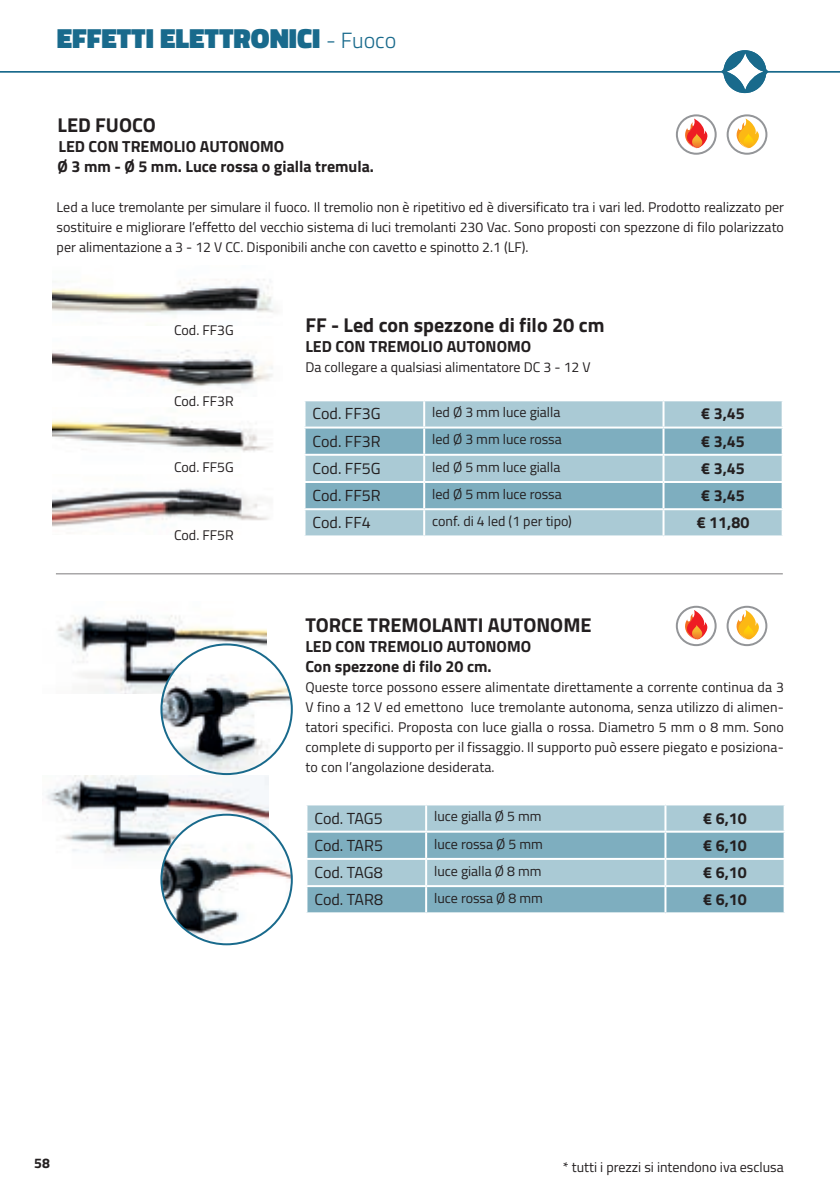
<style>
.page{position:relative;width:840px;height:1191px;background:#fff}
.page>*{position:absolute;margin:0;border:0;box-sizing:border-box;transform-origin:0 0}
.t1{font:900 28px "Titillium Web";color:#196a8c}
.t2{font:700 20px "Titillium Web";color:#231f20}
.t3{font:700 16px "Titillium Web";color:#231f20}
.t4{font:16px "Titillium Web";color:#231f20}
.t5{font:14px/20px "Titillium Web";color:#231f20;text-align:justify}
.t6{font:700 14px "Titillium Web";color:#231f20}
.s1{font-weight:300;font-size:22px}
</style>
<div class="page">
<svg style="left:0;top:50px;width:839px;height:43px"></svg>
<svg style="left:307px;top:805px;width:476px;height:107px"></svg>
<hr style="left:425px;top:805px;width:2px;height:25px;background:#fff">
<hr style="left:664px;top:805px;width:2px;height:25px;background:#fff">
<hr style="left:305px;top:830px;width:121px;height:2px;background:#fff">
<hr style="left:426px;top:830px;width:239px;height:2px;background:#fff">
<hr style="left:425px;top:832px;width:2px;height:26px;background:#fff">
<hr style="left:665px;top:830px;width:120px;height:2px;background:#fff">
<hr style="left:664px;top:832px;width:2px;height:26px;background:#fff">
<hr style="left:305px;top:858px;width:121px;height:2px;background:#fff">
<hr style="left:426px;top:858px;width:239px;height:2px;background:#fff">
<hr style="left:425px;top:860px;width:2px;height:25px;background:#fff">
<hr style="left:665px;top:858px;width:120px;height:2px;background:#fff">
<hr style="left:664px;top:860px;width:2px;height:25px;background:#fff">
<hr style="left:305px;top:885px;width:121px;height:2px;background:#fff">
<hr style="left:426px;top:885px;width:239px;height:2px;background:#fff">
<hr style="left:425px;top:887px;width:2px;height:25px;background:#fff">
<hr style="left:665px;top:885px;width:120px;height:2px;background:#fff">
<hr style="left:664px;top:887px;width:2px;height:25px;background:#fff">
<svg style="left:684px;top:610px;width:25px;height:30px"></svg>
<svg style="left:735px;top:610px;width:25px;height:30px"></svg>
<div style="left:675px;top:606px;width:41px;height:40px;border:2px solid #939598;border-radius:50%"></div>
<div style="left:726px;top:606px;width:41px;height:40px;border:2px solid #939598;border-radius:50%"></div>
<img style="left:57px;top:615px;width:209px;height:79px">
<img style="left:46px;top:775px;width:222px;height:86px">
<hr style="left:54px;top:571px;width:730px;height:4px;background:#231f20;opacity:.5">
<img style="left:161px;top:644px;width:130px;height:130px;border-radius:65px">
<img style="left:161px;top:814px;width:130px;height:130px;border-radius:65px">
<div style="left:305px;top:401px;width:476px;height:134px;background:#aacad5"></div>
<svg style="left:305px;top:428px;width:476px;height:80px"></svg>
<hr style="left:423px;top:401px;width:2px;height:25px;background:#fff">
<hr style="left:662px;top:401px;width:2px;height:25px;background:#fff">
<hr style="left:303px;top:426px;width:121px;height:2px;background:#fff">
<hr style="left:424px;top:426px;width:239px;height:2px;background:#fff">
<hr style="left:423px;top:428px;width:2px;height:26px;background:#fff">
<hr style="left:663px;top:426px;width:120px;height:2px;background:#fff">
<hr style="left:662px;top:428px;width:2px;height:26px;background:#fff">
<hr style="left:303px;top:454px;width:121px;height:2px;background:#fff">
<hr style="left:424px;top:454px;width:239px;height:2px;background:#fff">
<hr style="left:423px;top:456px;width:2px;height:25px;background:#fff">
<hr style="left:663px;top:454px;width:120px;height:2px;background:#fff">
<hr style="left:662px;top:456px;width:2px;height:25px;background:#fff">
<hr style="left:303px;top:481px;width:121px;height:2px;background:#fff">
<hr style="left:424px;top:481px;width:239px;height:2px;background:#fff">
<hr style="left:423px;top:483px;width:2px;height:25px;background:#fff">
<hr style="left:663px;top:481px;width:120px;height:2px;background:#fff">
<hr style="left:662px;top:483px;width:2px;height:25px;background:#fff">
<hr style="left:303px;top:508px;width:121px;height:2px;background:#fff">
<hr style="left:424px;top:508px;width:239px;height:2px;background:#fff">
<hr style="left:423px;top:510px;width:2px;height:25px;background:#fff">
<hr style="left:663px;top:508px;width:120px;height:2px;background:#fff">
<hr style="left:662px;top:510px;width:2px;height:25px;background:#fff">
<img style="left:52px;top:279px;width:225px;height:36px">
<img style="left:52px;top:350px;width:221px;height:41px">
<img style="left:52px;top:420px;width:220px;height:32px">
<img style="left:52px;top:488px;width:217px;height:39px">
<svg style="left:684px;top:118px;width:25px;height:30px"></svg>
<svg style="left:735px;top:118px;width:25px;height:30px"></svg>
<div style="left:675px;top:114px;width:41px;height:41px;border:2px solid #939598;border-radius:50%"></div>
<div style="left:726px;top:114px;width:41px;height:41px;border:2px solid #939598;border-radius:50%"></div>
<h1 class="t1" style="left:57px;top:18px;width:341px">EFFETTI ELETTRONICI <span class="s1">- Fuoco</span></h1>
<p class="t2" style="left:57px;top:110px;width:100px">LED FUOCO</p>
<p class="t3" style="left:58px;top:134px;width:227px">LED CON TREMOLIO AUTONOMO</p>
<p class="t3" style="left:57px;top:154px;width:318px">Ø 3 mm - Ø 5 mm. Luce rossa o gialla tremula.</p>
<p class="t5" style="left:57px;top:196px;width:728px">Led a luce tremolante per simulare il fuoco. Il tremolio non è ripetitivo ed è diversificato tra i vari led. Prodotto realizzato per sostituire e migliorare l’effetto del vecchio sistema di luci tremolanti 230 Vac. Sono proposti con spezzone di filo polarizzato per alimentazione a 3 - 12 V CC. Disponibili anche con cavetto e spinotto 2.1 (LF).</p>
<p class="t6" style="left:34px;top:1152px;width:17px">58</p>
<p class="t5" style="left:174px;top:320px;width:61px">Cod. FF3G</p>
<p class="t5" style="left:174px;top:390px;width:61px">Cod. FF3R</p>
<p class="t5" style="left:174px;top:457px;width:61px">Cod. FF5G</p>
<p class="t5" style="left:174px;top:524px;width:61px">Cod. FF5R</p>
<p class="t2" style="left:305px;top:310px;width:300px">FF - Led con spezzone di filo 20 cm</p>
<p class="t5" style="left:305px;top:356px;width:286px">Da collegare a qualsiasi alimentatore DC 3 - 12 V</p>
<p class="t3" style="left:305px;top:334px;width:227px">LED CON TREMOLIO AUTONOMO</p>
<p class="t4" style="left:312px;top:402px;width:70px">Cod. FF3G</p>
<p class="t5" style="left:432px;top:401px;width:130px">led Ø 3 mm luce gialla</p>
<p class="t3" style="left:701px;top:401px;width:45px">€ 3,45</p>
<p class="t4" style="left:312px;top:429px;width:70px">Cod. FF3R</p>
<p class="t5" style="left:432px;top:429px;width:131px">led Ø 3 mm luce rossa</p>
<p class="t3" style="left:701px;top:429px;width:45px">€ 3,45</p>
<p class="t4" style="left:312px;top:456px;width:70px">Cod. FF5G</p>
<p class="t5" style="left:432px;top:456px;width:130px">led Ø 5 mm luce gialla</p>
<p class="t3" style="left:701px;top:456px;width:45px">€ 3,45</p>
<p class="t4" style="left:312px;top:484px;width:70px">Cod. FF5R</p>
<p class="t5" style="left:432px;top:483px;width:131px">led Ø 5 mm luce rossa</p>
<p class="t3" style="left:701px;top:483px;width:45px">€ 3,45</p>
<p class="t4" style="left:312px;top:511px;width:60px">Cod. FF4</p>
<p class="t5" style="left:432px;top:510px;width:141px">conf. di 4 led (1 per tipo)</p>
<p class="t3" style="left:696px;top:510px;width:54px">€ 11,80</p>
<p class="t2" style="left:305px;top:610px;width:287px">TORCE TREMOLANTI AUTONOME</p>
<p class="t3" style="left:305px;top:654px;width:188px">Con spezzone di filo 20 cm.</p>
<p class="t3" style="left:305px;top:634px;width:227px">LED CON TREMOLIO AUTONOMO</p>
<p class="t5" style="left:305px;top:676px;width:480px">Queste torce possono essere alimentate direttamente a corrente continua da 3<br>V fino a 12 V ed emettono luce tremolante autonoma, senza utilizzo di alimen&shy;tatori specifici. Proposta con luce gialla o rossa. Diametro 5 mm o 8 mm. Sono complete di supporto per il fissaggio. Il supporto può essere piegato e posiziona&shy;to con l’angolazione desiderata.</p>
<p class="t4" style="left:314px;top:806px;width:70px">Cod. TAG5</p>
<p class="t5" style="left:434px;top:805px;width:109px">luce gialla Ø 5 mm</p>
<p class="t3" style="left:702px;top:805px;width:45px">€ 6,10</p>
<p class="t4" style="left:314px;top:833px;width:70px">Cod. TAR5</p>
<p class="t5" style="left:434px;top:833px;width:110px">luce rossa Ø 5 mm</p>
<p class="t3" style="left:702px;top:833px;width:45px">€ 6,10</p>
<p class="t4" style="left:314px;top:860px;width:70px">Cod. TAG8</p>
<p class="t5" style="left:434px;top:860px;width:109px">luce gialla Ø 8 mm</p>
<p class="t3" style="left:702px;top:860px;width:45px">€ 6,10</p>
<p class="t4" style="left:314px;top:888px;width:70px">Cod. TAR8</p>
<p class="t5" style="left:434px;top:887px;width:110px">luce rossa Ø 8 mm</p>
<p class="t3" style="left:702px;top:887px;width:45px">€ 6,10</p>
<p class="t5" style="left:562px;top:1156px;width:222px">* tutti i prezzi si intendono iva esclusa</p>
</div>
